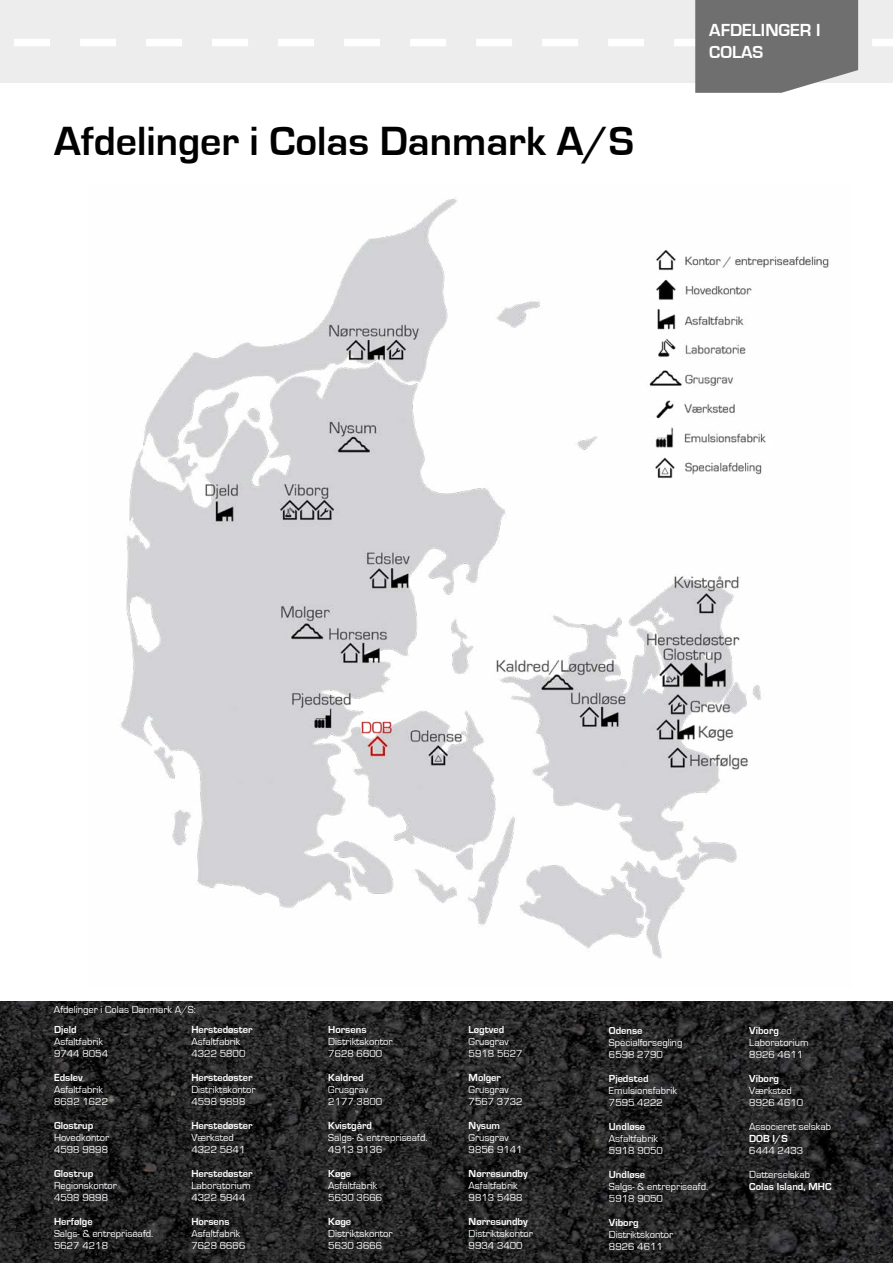
<style>
.page{position:relative;width:893px;height:1263px;background:#fff}
.page>*{position:absolute;margin:0;border:0;box-sizing:border-box;transform-origin:0 0}
.t1{font:700 42px "Eurostile";color:#000}
.t2{font:700 18px/21.6px "Eurostile";color:#fff}
.t3{font:10.5px/12px "Eurostile";color:#fff}
.t4{font:700 10.5px "Eurostile";color:#fff}
</style>
<div class="page">
<img style="left:0;top:1001px;width:893px;height:262px">
<img style="left:120px;top:197px;width:710px;height:762px">
<svg style="left:0;top:0;width:893px;height:93px;background:#d9d9d9"></svg>
<h1 class="t1" style="left:54px;top:118px;width:581px">Afdelinger i Colas Danmark A/S</h1>
<h2 class="t2" style="left:709px;top:20px;width:113px">AFDELINGER I<br>COLAS</h2>
<p class="t3" style="left:54px;top:1004px;width:143px">Afdelinger i Colas Danmark A/S:</p>
<p class="t4" style="left:54px;top:1024px;width:24px">Djeld</p>
<p class="t3" style="left:54px;top:1036px;width:56px">Asfaltfabrik<br>9744 8054</p>
<p class="t4" style="left:54px;top:1072px;width:30px">Edslev</p>
<p class="t3" style="left:54px;top:1084px;width:56px">Asfaltfabrik<br>8692 1622</p>
<p class="t4" style="left:54px;top:1120px;width:41px">Glostrup</p>
<p class="t3" style="left:54px;top:1132px;width:57px">Hovedkontor<br>4598 9898</p>
<p class="t4" style="left:54px;top:1168px;width:41px">Glostrup</p>
<p class="t3" style="left:54px;top:1180px;width:65px">Regionskontor<br>4598 9898</p>
<p class="t4" style="left:54px;top:1216px;width:40px">Herfølge</p>
<p class="t3" style="left:54px;top:1228px;width:101px">Salgs- &amp; entrepriseafd.<br>5627 4218</p>
<p class="t4" style="left:191px;top:1024px;width:63px">Herstedøster</p>
<p class="t3" style="left:191px;top:1036px;width:56px">Asfaltfabrik<br>4322 5800</p>
<p class="t4" style="left:191px;top:1072px;width:63px">Herstedøster</p>
<p class="t3" style="left:191px;top:1084px;width:66px">Distriktskontor<br>4598 9898</p>
<p class="t4" style="left:191px;top:1120px;width:63px">Herstedøster</p>
<p class="t3" style="left:191px;top:1132px;width:56px">Værksted<br>4322 5841</p>
<p class="t4" style="left:191px;top:1168px;width:63px">Herstedøster</p>
<p class="t3" style="left:191px;top:1180px;width:61px">Laboratorium<br>4322 5844</p>
<p class="t4" style="left:191px;top:1216px;width:40px">Horsens</p>
<p class="t3" style="left:191px;top:1228px;width:56px">Asfaltfabrik<br>7628 6666</p>
<p class="t4" style="left:328px;top:1024px;width:40px">Horsens</p>
<p class="t3" style="left:328px;top:1036px;width:66px">Distriktskontor<br>7628 6600</p>
<p class="t4" style="left:328px;top:1072px;width:37px">Kaldred</p>
<p class="t3" style="left:328px;top:1084px;width:56px">Grusgrav<br>2177 3800</p>
<p class="t4" style="left:328px;top:1120px;width:45px">Kvistgård</p>
<p class="t3" style="left:328px;top:1132px;width:101px">Salgs- &amp; entrepriseafd.<br>4913 9136</p>
<p class="t4" style="left:328px;top:1168px;width:24px">Køge</p>
<p class="t3" style="left:328px;top:1180px;width:56px">Asfaltfabrik<br>5630 3666</p>
<p class="t4" style="left:328px;top:1216px;width:24px">Køge</p>
<p class="t3" style="left:328px;top:1228px;width:66px">Distriktskontor<br>5630 3666</p>
<p class="t4" style="left:469px;top:1024px;width:37px">Løgtved</p>
<p class="t3" style="left:469px;top:1036px;width:56px">Grusgrav<br>5918 5627</p>
<p class="t4" style="left:469px;top:1072px;width:34px">Molger</p>
<p class="t3" style="left:469px;top:1084px;width:56px">Grusgrav<br>7567 3732</p>
<p class="t4" style="left:469px;top:1120px;width:33px">Nysum</p>
<p class="t3" style="left:469px;top:1132px;width:56px">Grusgrav<br>9856 9141</p>
<p class="t4" style="left:469px;top:1168px;width:61px">Nørresundby</p>
<p class="t3" style="left:469px;top:1180px;width:56px">Asfaltfabrik<br>9813 5488</p>
<p class="t4" style="left:469px;top:1216px;width:61px">Nørresundby</p>
<p class="t3" style="left:469px;top:1228px;width:66px">Distriktskontor<br>9934 3400</p>
<p class="t4" style="left:609px;top:1024px;width:35px">Odense</p>
<p class="t3" style="left:609px;top:1036px;width:75px">Specialforsegling<br>6598 2790</p>
<p class="t4" style="left:609px;top:1072px;width:41px">Pjedsted</p>
<p class="t3" style="left:609px;top:1084px;width:70px">Emulsionsfabrik<br>7595 4222</p>
<p class="t4" style="left:609px;top:1120px;width:38px">Undløse</p>
<p class="t3" style="left:609px;top:1132px;width:56px">Asfaltfabrik<br>5918 9050</p>
<p class="t4" style="left:609px;top:1168px;width:38px">Undløse</p>
<p class="t3" style="left:609px;top:1180px;width:101px">Salgs- &amp; entrepriseafd.<br>5918 9050</p>
<p class="t4" style="left:609px;top:1216px;width:31px">Viborg</p>
<p class="t3" style="left:609px;top:1228px;width:66px">Distriktskontor<br>8926 4611</p>
<p class="t4" style="left:749px;top:1024px;width:31px">Viborg</p>
<p class="t3" style="left:749px;top:1036px;width:61px">Laboratorium<br>8926 4611</p>
<p class="t4" style="left:749px;top:1072px;width:31px">Viborg</p>
<p class="t3" style="left:749px;top:1084px;width:56px">Værksted<br>8926 4610</p>
<p class="t3" style="left:749px;top:1120px;width:83px">Associeret selskab</p>
<p class="t4" style="left:749px;top:1132px;width:40px">DOB I/S</p>
<p class="t3" style="left:749px;top:1144px;width:56px">6444 2433</p>
<p class="t3" style="left:749px;top:1168px;width:62px">Datterselskab</p>
<p class="t4" style="left:749px;top:1180px;width:84px">Colas Island, MHC</p>
</div>
